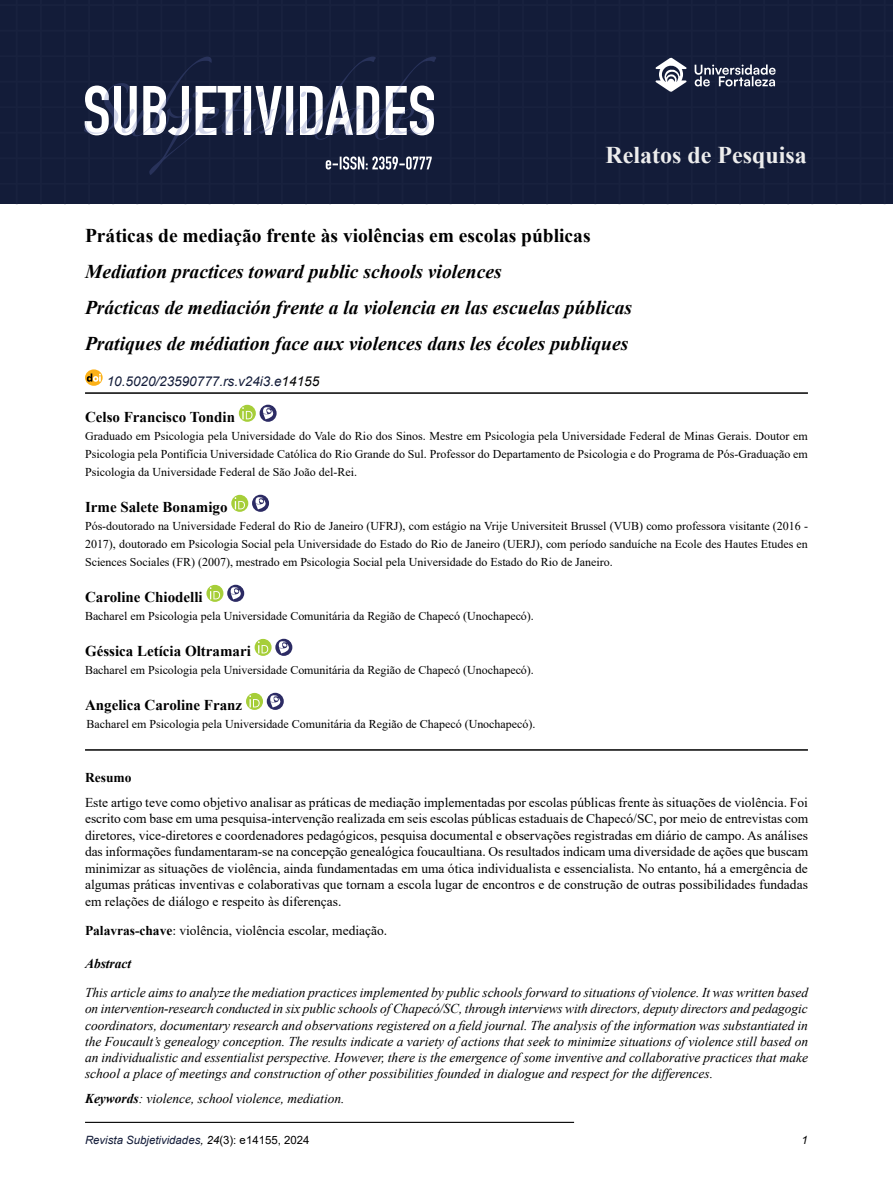
<style>
.page{position:relative;width:893px;height:1191px;background:#fff}
.page>*{position:absolute;margin:0;border:0;box-sizing:border-box;transform-origin:0 0}
.t1{font:700 24px "Times New Roman";color:#ededed}
.t2{font:italic 700 19.5px/36px "Times New Roman";color:#000}
.t3{font:700 19.5px "Times New Roman";color:#000}
.t4{font:700 15px "Times New Roman";color:#000}
.t5{font:13.5px/16.5px "Times New Roman";color:#000;text-align:justify}
.t6{font:italic 13.5px/16.2px "Times New Roman";letter-spacing:-.005em;color:#000;text-align:justify}
.t7{font:italic 13.5px "Arial";color:#131c39}
.t8{font:italic 700 13.5px "Times New Roman";letter-spacing:-.005em;color:#000}
.t9{font:700 13.5px "Times New Roman";color:#000}
.t10{font:12px/18px "Times New Roman";color:#000;text-align:justify}
.t11{font:italic 11.4px "Arial";color:#131c39}
.t12{font:italic 11.4px "Arial";color:#000}
.s1{color:#000}
.s2{font-weight:700}
.s3{font-style:normal;color:#000}
</style>
<div class="page">
<div style="left:0;top:0;width:893px;height:204px;background:#131c39"></div>
<hr style="left:85px;top:1121px;width:489px;height:2px;background:#000">
<svg style="left:655px;top:57px;width:32px;height:35px"></svg>
<svg style="left:695px;top:64px;width:81px;height:22px;background:#5f6578"></svg>
<svg style="left:84px;top:57px;width:352px;height:118px"></svg>
<hr style="left:85px;top:392px;width:723px;height:2px;background:#000">
<hr style="left:85px;top:749px;width:723px;height:1px;background:#000">
<svg style="left:85px;top:369px;width:18px;height:17px"></svg>
<svg style="left:87px;top:373px;width:14px;height:9px"></svg>
<svg style="left:239px;top:405px;width:17px;height:17px"></svg>
<svg style="left:242px;top:407px;width:10px;height:12px"></svg>
<svg style="left:260px;top:405px;width:17px;height:17px"></svg>
<svg style="left:261px;top:404px;width:16px;height:15px"></svg>
<svg style="left:231px;top:495px;width:17px;height:17px"></svg>
<svg style="left:235px;top:497px;width:10px;height:12px"></svg>
<svg style="left:252px;top:495px;width:17px;height:17px"></svg>
<svg style="left:253px;top:494px;width:16px;height:15px"></svg>
<svg style="left:206px;top:585px;width:17px;height:17px"></svg>
<svg style="left:210px;top:587px;width:10px;height:12px"></svg>
<svg style="left:227px;top:585px;width:17px;height:17px"></svg>
<svg style="left:228px;top:584px;width:17px;height:15px"></svg>
<svg style="left:255px;top:639px;width:17px;height:17px"></svg>
<svg style="left:258px;top:641px;width:10px;height:12px"></svg>
<svg style="left:275px;top:639px;width:17px;height:17px"></svg>
<svg style="left:276px;top:638px;width:17px;height:15px"></svg>
<svg style="left:246px;top:693px;width:17px;height:17px"></svg>
<svg style="left:249px;top:695px;width:11px;height:12px"></svg>
<svg style="left:267px;top:693px;width:17px;height:17px"></svg>
<svg style="left:268px;top:692px;width:16px;height:15px"></svg>
<h1 class="t1" style="left:605px;top:138px;width:203px">Relatos de Pesquisa</h1>
<h2 class="t3" style="left:85px;top:221px;width:507px">Práticas de mediação frente às violências em escolas públicas</h2>
<h2 class="t2" style="left:85px;top:253px;width:549px">Mediation practices toward public schools violences<br>Prácticas de mediación frente a la violencia en las escuelas públicas<br>Pratiques de médiation face aux violences dans les écoles publiques</h2>
<p class="t7" style="left:107px;top:372px;width:214px">10.5020/23590777.rs.v24i3.e<span class="s1">14155</span></p>
<p class="t4" style="left:85px;top:406px;width:152px">Celso Francisco Tondin</p>
<p class="t10" style="left:85px;top:426px;width:724px">Graduado em Psicologia pela Universidade do Vale do Rio dos Sinos. Mestre em Psicologia pela Universidade Federal de Minas Gerais. Doutor em Psicologia pela Pontifícia Universidade Católica do Rio Grande do Sul. Professor do Departamento de Psicologia e do Programa de Pós-Graduação em Psicologia da Universidade Federal de São João del-Rei.</p>
<p class="t4" style="left:85px;top:496px;width:144px">Irme Salete Bonamigo</p>
<p class="t10" style="left:85px;top:516px;width:724px">Pós-doutorado na Universidade Federal do Rio de Janeiro (UFRJ), com estágio na Vrije Universiteit Brussel (VUB) como professora visitante (2016 - 2017), doutorado em Psicologia Social pela Universidade do Estado do Rio de Janeiro (UERJ), com período sanduíche na Ecole des Hautes Etudes en Sciences Sociales (FR) (2007), mestrado em Psicologia Social pela Universidade do Estado do Rio de Janeiro.</p>
<p class="t4" style="left:85px;top:586px;width:119px">Caroline Chiodelli</p>
<p class="t10" style="left:85px;top:606px;width:450px">Bacharel em Psicologia pela Universidade Comunitária da Região de Chapecó (Unochapecó).</p>
<p class="t4" style="left:85px;top:640px;width:167px">Géssica Letícia Oltramari</p>
<p class="t10" style="left:85px;top:660px;width:450px">Bacharel em Psicologia pela Universidade Comunitária da Região de Chapecó (Unochapecó).</p>
<p class="t4" style="left:85px;top:694px;width:159px">Angelica Caroline Franz</p>
<p class="t10" style="left:87px;top:714px;width:450px">Bacharel em Psicologia pela Universidade Comunitária da Região de Chapecó (Unochapecó).</p>
<p class="t9" style="left:85px;top:767px;width:48px">Resumo</p>
<p class="t5" style="left:85px;top:793px;width:725px">Este artigo teve como objetivo analisar as práticas de mediação implementadas por escolas públicas frente às situações de violência. Foi escrito com base em uma pesquisa-intervenção realizada em seis escolas públicas estaduais de Chapecó/SC, por meio de entrevistas com diretores, vice-diretores e coordenadores pedagógicos, pesquisa documental e observações registradas em diário de campo. As análises das informações fundamentaram-se na concepção genealógica foucaultiana. Os resultados indicam uma diversidade de ações que buscam minimizar as situações de violência, ainda fundamentadas em uma ótica individualista e essencialista. No entanto, há a emergência de algumas práticas inventivas e colaborativas que tornam a escola lugar de encontros e de construção de outras possibilidades fundadas em relações de diálogo e respeito às diferenças.</p>
<p class="t5" style="left:85px;top:921px;width:304px"><span class="s2">Palavras-chave</span>: violência, violência escolar, mediação.</p>
<p class="t8" style="left:85px;top:954px;width:48px">Abstract</p>
<p class="t6" style="left:85px;top:984px;width:725px">This article aims to analyze the mediation practices implemented by public schools forward to situations of violence. It was written based on intervention-research conducted in six public schools of Chapecó/SC, through interviews with directors, deputy directors and pedagogic coordinators, documentary research and observations registered on a field journal. The analysis of the information was substantiated in the Foucault’s genealogy conception. The results indicate a variety of actions that seek to minimize situations of violence still based on an individualistic and essentialist perspective. However, there is the emergence of some inventive and collaborative practices that make school a place of meetings and construction of other possibilities founded in dialogue and respect for the differences.</p>
<p class="t6" style="left:85px;top:1090px;width:261px"><span class="s2">Keywords</span>: violence, school violence, mediation.</p>
<p class="t11" style="left:85px;top:1132px;width:226px">Revista Subjetividades<span class="s1">, 24</span><span class="s3">(3): e14155, 2024</span></p>
<p class="t12" style="left:802px;top:1132px;width:8px">1</p>
</div>
